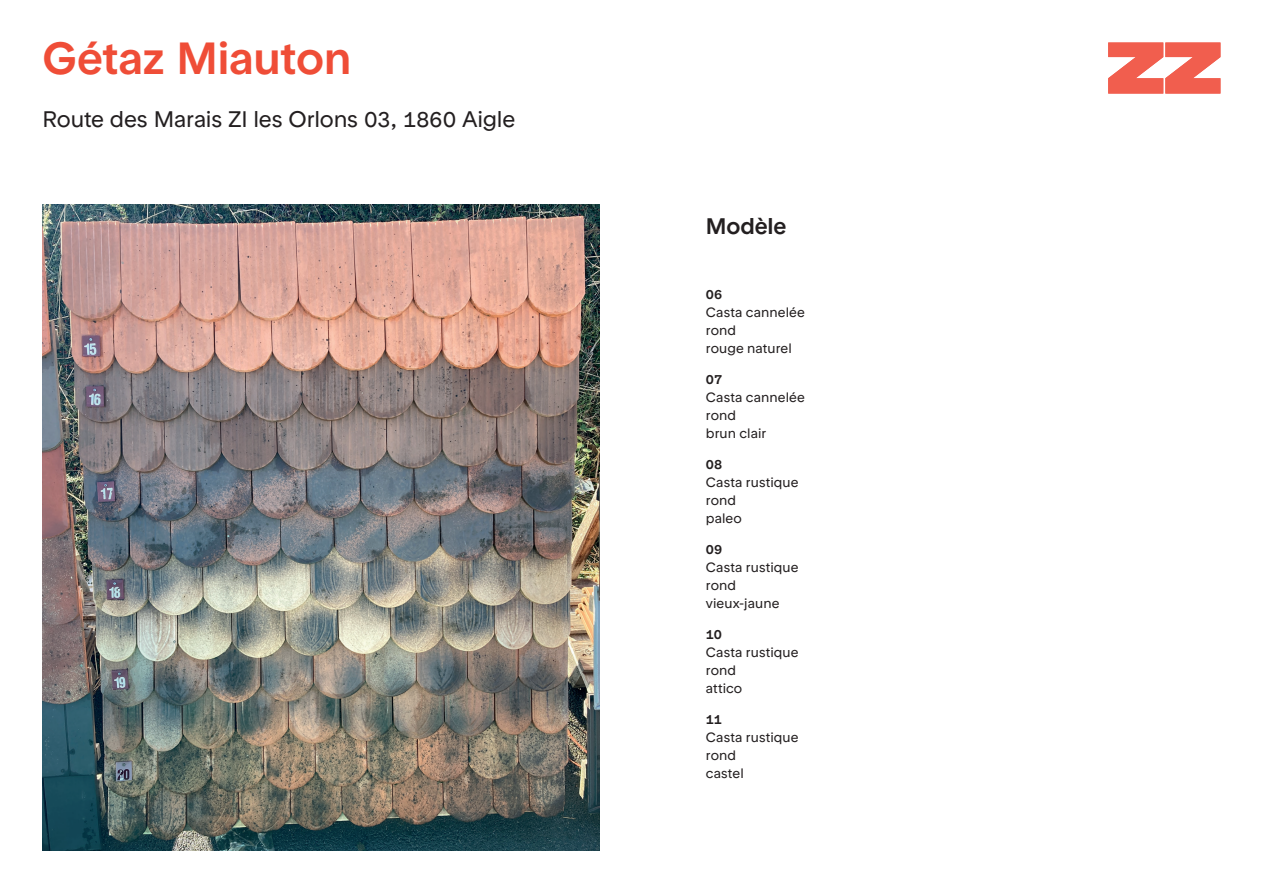
<style>
.page{position:relative;width:1263px;height:893px;background:#fff}
.page>*{position:absolute;margin:0;border:0;box-sizing:border-box;transform-origin:0 0}
.t1{font:500 45px "ZZ Rondelle";letter-spacing:-.01em;color:#ef4d37}
.t2{font:22.5px "ZZ Rondelle";letter-spacing:-.01em;color:#231f20}
.t3{font:500 22.5px "ZZ Rondelle";letter-spacing:-.005em;color:#231f20}
.t4{font:13.5px/18px "ZZ Rondelle";letter-spacing:.005em;color:#231f20}
.t5{font:500 13.5px "ZZ Rondelle";color:#231f20}
</style>
<div class="page">
<svg style="left:1108px;top:43px;width:112px;height:51px"></svg>
<img style="left:43px;top:204px;width:557px;height:646px">
<h1 class="t1" style="left:43px;top:31px;width:310px">Gétaz Miauton</h1>
<h2 class="t2" style="left:43px;top:106px;width:474px">Route des Marais ZI les Orlons 03, 1860 Aigle</h2>
<h2 class="t3" style="left:706px;top:213px;width:82px">Modèle</h2>
<p class="t5" style="left:706px;top:286px;width:18px">06</p>
<p class="t4" style="left:706px;top:303px;width:101px">Casta cannelée rond<br>rouge naturel</p>
<p class="t5" style="left:706px;top:371px;width:18px">07</p>
<p class="t4" style="left:706px;top:388px;width:101px">Casta cannelée rond<br>brun clair</p>
<p class="t5" style="left:706px;top:456px;width:18px">08</p>
<p class="t4" style="left:706px;top:473px;width:94px">Casta rustique rond<br>paleo</p>
<p class="t5" style="left:706px;top:541px;width:18px">09</p>
<p class="t4" style="left:706px;top:558px;width:94px">Casta rustique rond vieux-jaune</p>
<p class="t5" style="left:706px;top:626px;width:18px">10</p>
<p class="t4" style="left:706px;top:643px;width:94px">Casta rustique rond<br>attico</p>
<p class="t5" style="left:706px;top:711px;width:18px">11</p>
<p class="t4" style="left:706px;top:728px;width:94px">Casta rustique rond<br>castel</p>
</div>
